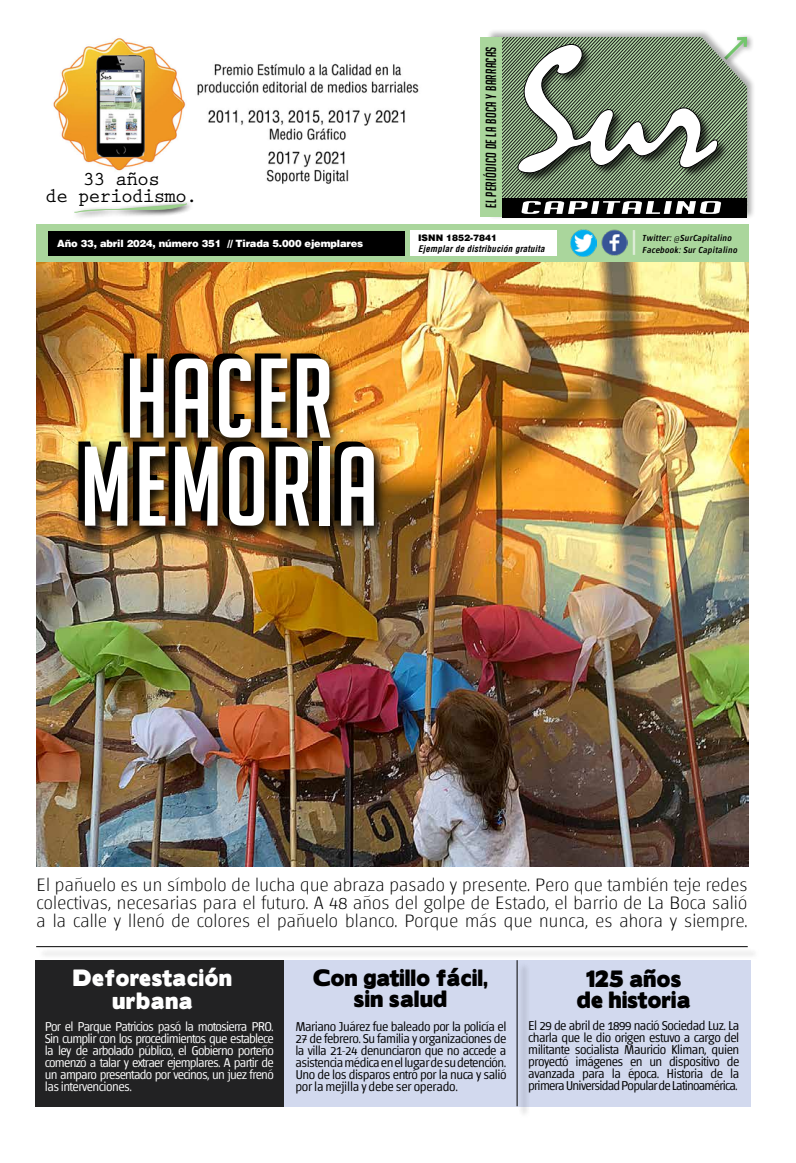
<style>
.page{position:relative;width:796px;height:1163px;background:#fff}
.page>*{position:absolute;margin:0;border:0;box-sizing:border-box;transform-origin:0 0}
.t1{font:110px/88px "Big Noodle Titling";letter-spacing:.02em;color:#fff;text-align:center}
.t2{font:26px "Tahoma";color:#e1eedc}
.t3{font:21px/21px "Boris Black Bloxx";letter-spacing:.02em;color:#000;text-align:center;scale:.95 1}
.t4{font:21px/23px "Boris Black Bloxx";letter-spacing:.04em;color:#fff;text-align:center;scale:.95 1}
.t5{font:700 20px/16.9px "Prestige Elite Std";letter-spacing:-.06em;color:#000;text-align:center}
.t6{font:100 18px/18px "Chaco";letter-spacing:-.02em;color:#000;text-align:justify;scale:1.07 1}
.t7{font:italic 17.8px "Big Noodle Titling";letter-spacing:.01em;color:#fff;scale:3.5 1}
.t8{font:italic 14.4px "Big Noodle Titling";letter-spacing:.02em;color:#000}
.t9{font:300 12.8px/12px "Chaco";letter-spacing:-.04em;color:#000;text-align:justify}
.t10{font:300 12.8px/12px "Chaco";letter-spacing:-.06em;color:#fff;text-align:justify}
.t11{font:900 10px "Helvetica";letter-spacing:-.015em;color:#fff}
.t12{font:9px "Helve Con Bol Obl";letter-spacing:.02em;color:#000}
.t13{font:900 9px "Helvetica";color:#000}
.t14{font:italic 500 8.8px "Chaco";letter-spacing:.04em;color:#000}
</style>
<div class="page">
<img style="left:36px;top:262px;width:712px;height:604px">
<div style="left:36px;top:224px;width:712px;height:38px;background:#aad69c"></div>
<div style="left:49px;top:231px;width:356px;height:24px;background:#000"></div>
<div style="left:409px;top:231px;width:147px;height:25px;background:#fff"></div>
<img style="left:570px;top:230px;width:26px;height:26px">
<img style="left:601px;top:230px;width:25px;height:26px">
<div style="left:486px;top:29px;width:269px;height:190px;background:#000;opacity:.35"></div>
<div style="left:480px;top:37px;width:21px;height:180px;background:#aad69c"></div>
<svg style="left:488px;top:34px;width:261px;height:183px"></svg>
<div style="left:501px;top:198px;width:245px;height:19px;background:#000"></div>
<img style="left:53px;top:38px;width:366px;height:146px">
<svg style="left:76px;top:202px;width:115px;height:15px"></svg>
<svg style="left:74px;top:203px;width:113px;height:10px"></svg>
<div style="left:39px;top:947px;width:719px;height:12px;background:#f7f7f7"></div>
<hr style="left:36px;top:946px;width:711px;height:1px;background:#000">
<div style="left:38px;top:960px;width:712px;height:146px;background:#d2d9ee"></div>
<div style="left:36px;top:960px;width:247px;height:146px;background:#222223"></div>
<div style="left:518px;top:962px;width:11px;height:155px;background:#000;opacity:.75"></div>
<hr style="left:516px;top:960px;width:1px;height:146px;background:#000">
<img style="left:70px;top:348px;width:313px;height:191px">
<img style="left:77px;top:353px;width:312px;height:191px">
<h3 class="t5" style="left:45px;top:171px;width:154px">33 años<br>de periodismo.</h3>
<p class="t11" style="left:57px;top:237px;width:307px">Año 33, abril 2024, número 351 // Tirada 5.000 ejemplares</p>
<h1 class="t1" style="left:80px;top:354px;width:299px">HACER<br>MEMORIA</h1>
<p class="t8" style="left:483px;top:208px;width:163px;rotate:-90deg">EL PERIÓDICO DE LA BOCA Y BARRACAS</p>
<h3 class="t7" style="left:519px;top:198px;width:59px">CAPITALINO</h3>
<p class="t13" style="left:418px;top:232px;width:81px">ISNN 1852-7841</p>
<p class="t12" style="left:418px;top:243px;width:128px">Ejemplar de distribución gratuita</p>
<h2 class="t2" style="left:628px;top:223px;width:11px">|</h2>
<p class="t14" style="left:642px;top:233px;width:91px">Twitter: @SurCapitalino</p>
<p class="t14" style="left:642px;top:246px;width:96px">Facebook: Sur Capitalino</p>
<p class="t6" style="left:36px;top:876px;width:666px">El pañuelo es un símbolo de lucha que abraza pasado y presente. Pero que también teje redes colectivas, necesarias para el futuro. A 48 años del golpe de Estado, el barrio de La Boca salió a la calle y llenó de colores el pañuelo blanco. Porque más que nunca, es ahora y siempre.</p>
<h3 class="t4" style="left:73px;top:966px;width:168px">Deforestación urbana</h3>
<p class="t10" style="left:45px;top:1020px;width:230px">Por el Parque Patricios pasó la motosierra PRO.<br>Sin cumplir con los procedimientos que establece la ley de arbolado público, el Gobierno porteño comenzó a talar y extraer ejemplares. A partir de un amparo presentado por vecinos, un juez frenó las intervenciones.</p>
<h3 class="t3" style="left:313px;top:967px;width:185px">Con gatillo fácil, sin salud</h3>
<p class="t9" style="left:295px;top:1020px;width:212px">Mariano Juárez fue baleado por la policía el 27 de febrero. Su familia y organizaciones de la villa 21-24 denunciaron que no accede a asistencia médica en el lugar de su detención.<br>Uno de los disparos entró por la nuca y salió por la mejilla y debe ser operado.</p>
<p class="t9" style="left:528px;top:1020px;width:212px">El 29 de abril de 1899 nació Sociedad Luz. La charla que le dio origen estuvo a cargo del militante socialista Mauricio Kliman, quien proyectó imágenes en un dispositivo de avanzada para la época. Historia de la primera Universidad Popular de Latinoamérica.</p>
<h3 class="t3" style="left:576px;top:968px;width:121px">125 años de historia</h3>
</div>
